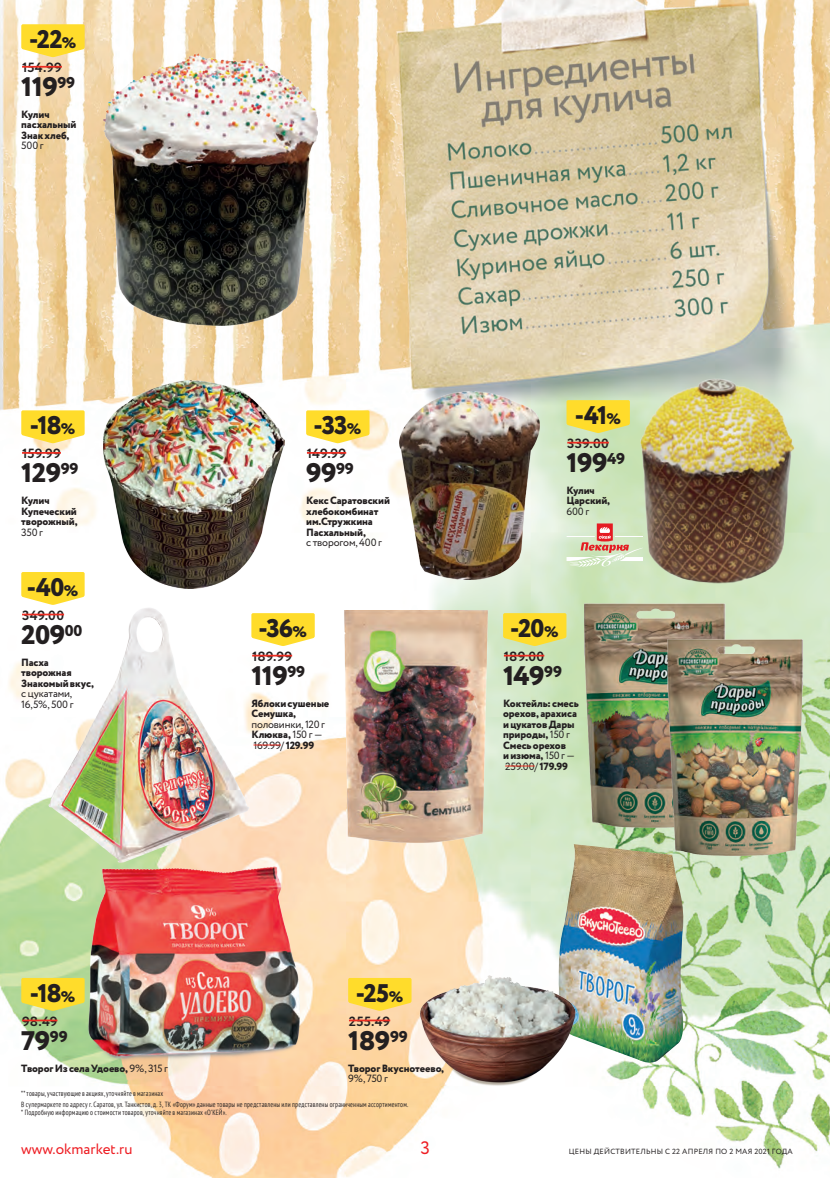
<style>
.page{position:relative;width:830px;height:1178px;background:#fff}
.page>*{position:absolute;margin:0;border:0;box-sizing:border-box;transform-origin:0 0}
.t1{font:800 26.85px "Circe";letter-spacing:-.02em;color:#231f20;scale:1.04 1}
.t2{font:800 25.5px "Circe";letter-spacing:-.035em;color:#231f20}
.t3{font:18px "Circe";color:#ee1d23}
.t4{font:15px "Circe";color:#ee1d23}
.t5{font:700 13.35px "Circe";letter-spacing:.005em;color:#231f20;scale:1.04 1}
.t6{font:800 10.5px/10.5px "Circe";letter-spacing:-.01em;color:#231f20}
.t7{font:10.5px/10.4px "Circe";letter-spacing:-.015em;color:#231f20}
.t8{font:condensed 7.5px/10.6px "PT Sans";letter-spacing:.03em;color:#231f20;scale:.9 1}
.t9{font:7.5px "Circe";letter-spacing:.03em;color:#231f20}
.s1{font-size:15.3px}
.s2{font-weight:800}
.s3{font-weight:400}
</style>
<div class="page">
<img style="left:0;top:0;width:829px;height:1178px">
<img style="left:624px;top:377px;width:179px;height:209px">
<hr style="left:567px;top:442px;width:41px;height:1px;background:#ed2d22">
<svg style="left:566px;top:400px;width:63px;height:33px;background:#f8dc3d"></svg>
<img style="left:584px;top:600px;width:156px;height:230px">
<img style="left:652px;top:629px;width:156px;height:229px">
<svg style="left:505px;top:766px;width:29px;height:1px"></svg>
<hr style="left:503px;top:655px;width:41px;height:1px;background:#ed2d22">
<svg style="left:503px;top:613px;width:63px;height:33px;background:#f8dd3d"></svg>
<img style="left:340px;top:610px;width:148px;height:237px">
<svg style="left:253px;top:745px;width:28px;height:1px"></svg>
<hr style="left:252px;top:655px;width:40px;height:1px;background:#ed2d22">
<svg style="left:253px;top:613px;width:61px;height:33px;background:#ffe044"></svg>
<svg style="left:566px;top:523px;width:76px;height:44px;background:#d9d0b7"></svg>
<img style="left:103px;top:53px;width:214px;height:273px">
<hr style="left:22px;top:66px;width:40px;height:2px;background:#ed2d22">
<svg style="left:21px;top:24px;width:64px;height:33px;background:#fedf45"></svg>
<img style="left:103px;top:381px;width:181px;height:207px">
<hr style="left:22px;top:452px;width:39px;height:2px;background:#ed2d22">
<svg style="left:21px;top:410px;width:64px;height:33px;background:#fedf45"></svg>
<img style="left:400px;top:392px;width:139px;height:188px">
<hr style="left:307px;top:452px;width:39px;height:2px;background:#ed2d22">
<svg style="left:306px;top:410px;width:63px;height:33px;background:#fedf43"></svg>
<img style="left:45px;top:606px;width:208px;height:259px">
<hr style="left:22px;top:614px;width:42px;height:1px;background:#ed2d22">
<svg style="left:21px;top:572px;width:64px;height:33px;background:#ffe047"></svg>
<img style="left:558px;top:844px;width:125px;height:219px">
<img style="left:417px;top:914px;width:219px;height:175px">
<hr style="left:349px;top:1019px;width:41px;height:2px;background:#ed2d22">
<svg style="left:348px;top:978px;width:63px;height:33px;background:#fedb3b"></svg>
<img style="left:88px;top:867px;width:211px;height:195px">
<hr style="left:22px;top:1019px;width:35px;height:2px;background:#ed2d22">
<svg style="left:21px;top:978px;width:64px;height:33px;background:#f5db3a"></svg>
<h2 class="t2" style="left:29px;top:22px;width:49px">-22<span class="s1">%</span></h2>
<p class="t5" style="left:22px;top:59px;width:40px">154.99</p>
<h1 class="t1" style="left:21px;top:69px;width:53px">119<sup>99</sup></h1>
<p class="t6" style="left:21px;top:110px;width:57px">Кулич пасхальный<br>Знак хлеб,</p>
<p class="t7" style="left:21px;top:141px;width:24px">500 г</p>
<h2 class="t2" style="left:30px;top:408px;width:47px">-18<span class="s1">%</span></h2>
<p class="t5" style="left:22px;top:445px;width:39px">159.99</p>
<h1 class="t1" style="left:21px;top:455px;width:57px">129<sup>99</sup></h1>
<p class="t6" style="left:21px;top:496px;width:58px">Кулич<br>Купеческий творожный,</p>
<p class="t7" style="left:21px;top:527px;width:23px">350 г</p>
<h2 class="t2" style="left:27px;top:570px;width:53px">-40<span class="s1">%</span></h2>
<p class="t5" style="left:22px;top:606px;width:42px">349.00</p>
<h1 class="t1" style="left:21px;top:617px;width:60px">209<sup>00</sup></h1>
<p class="t6" style="left:21px;top:657px;width:74px">Пасха творожная<br>Знакомый вкус,</p>
<p class="t7" style="left:21px;top:689px;width:54px">с цукатами,<br>16,5%, 500 г</p>
<h2 class="t2" style="left:313px;top:408px;width:49px">-33<span class="s1">%</span></h2>
<p class="t5" style="left:307px;top:445px;width:39px">149.99</p>
<h1 class="t1" style="left:306px;top:455px;width:47px">99<sup>99</sup></h1>
<p class="t6" style="left:306px;top:496px;width:85px">Кекс Саратовский хлебокомбинат им.Стружкина<br>Пасхальный,</p>
<p class="t7" style="left:306px;top:538px;width:77px">с творогом, 400 г</p>
<h2 class="t2" style="left:258px;top:611px;width:50px">-36<span class="s1">%</span></h2>
<p class="t5" style="left:252px;top:648px;width:40px">189.99</p>
<h1 class="t1" style="left:251px;top:658px;width:53px">119<sup>99</sup></h1>
<p class="t6" style="left:251px;top:698px;width:79px">Яблоки сушеные<br>Семушка,</p>
<p class="t7" style="left:251px;top:719px;width:75px">половинки, 120 г<br><span class="s2">Клюква,</span> 150 г —<br>169.99/ <span class="s2">129.99</span></p>
<h2 class="t2" style="left:574px;top:398px;width:48px">-41<span class="s1">%</span></h2>
<p class="t5" style="left:567px;top:435px;width:41px">339.00</p>
<h1 class="t1" style="left:566px;top:445px;width:58px">199<sup>49</sup></h1>
<p class="t6" style="left:566px;top:485px;width:45px">Кулич<br>Царский,</p>
<p class="t7" style="left:566px;top:506px;width:24px">600 г</p>
<h2 class="t2" style="left:510px;top:611px;width:50px">-20<span class="s1">%</span></h2>
<p class="t5" style="left:503px;top:648px;width:40px">189.00</p>
<h1 class="t1" style="left:503px;top:658px;width:58px">149<sup>99</sup></h1>
<p class="t6" style="left:503px;top:698px;width:77px">Коктейль: смесь орехов, арахиса и цукатов Дары природы, <span class="s3">150 г<br></span>Смесь орехов<br>и изюма, <span class="s3">150 г —<br>259.00/</span> 179.99</p>
<h2 class="t2" style="left:30px;top:975px;width:47px">-18<span class="s1">%</span></h2>
<h2 class="t2" style="left:355px;top:975px;width:49px">-25<span class="s1">%</span></h2>
<p class="t5" style="left:22px;top:1012px;width:36px">98.49</p>
<p class="t5" style="left:349px;top:1012px;width:41px">255.49</p>
<h1 class="t1" style="left:21px;top:1022px;width:46px">79<sup>99</sup></h1>
<h1 class="t1" style="left:348px;top:1022px;width:59px">189<sup>99</sup></h1>
<p class="t6" style="left:21px;top:1063px;width:148px">Творог Из села Удоево, <span class="s3">9%, 315 г</span></p>
<p class="t6" style="left:348px;top:1063px;width:97px">Творог Вкуснотеево,</p>
<p class="t7" style="left:348px;top:1074px;width:41px">9%, 750 г</p>
<p class="t8" style="left:21px;top:1088px;width:431px">** товары, участвующие в акциях, уточняйте в магазинах<br>В супермаркете по адресу г. Саратов, ул. Танкистов, д. 3, ТК «Форум» данные товары не представлены или представлены ограниченным ассортиментом.</p>
<p class="t8" style="left:21px;top:1106px;width:229px">* Подробную информацию о стоимости товаров, уточняйте в магазинах «О’КЕЙ».</p>
<h3 class="t4" style="left:21px;top:1138px;width:113px">www.okmarket.ru</h3>
<h3 class="t3" style="left:420px;top:1135px;width:11px">3</h3>
<p class="t9" style="left:568px;top:1146px;width:225px">ЦЕНЫ ДЕЙСТВИТЕЛЬНЫ С 22 АПРЕЛЯ ПО 2 МАЯ 2021 ГОДА</p>
</div>
